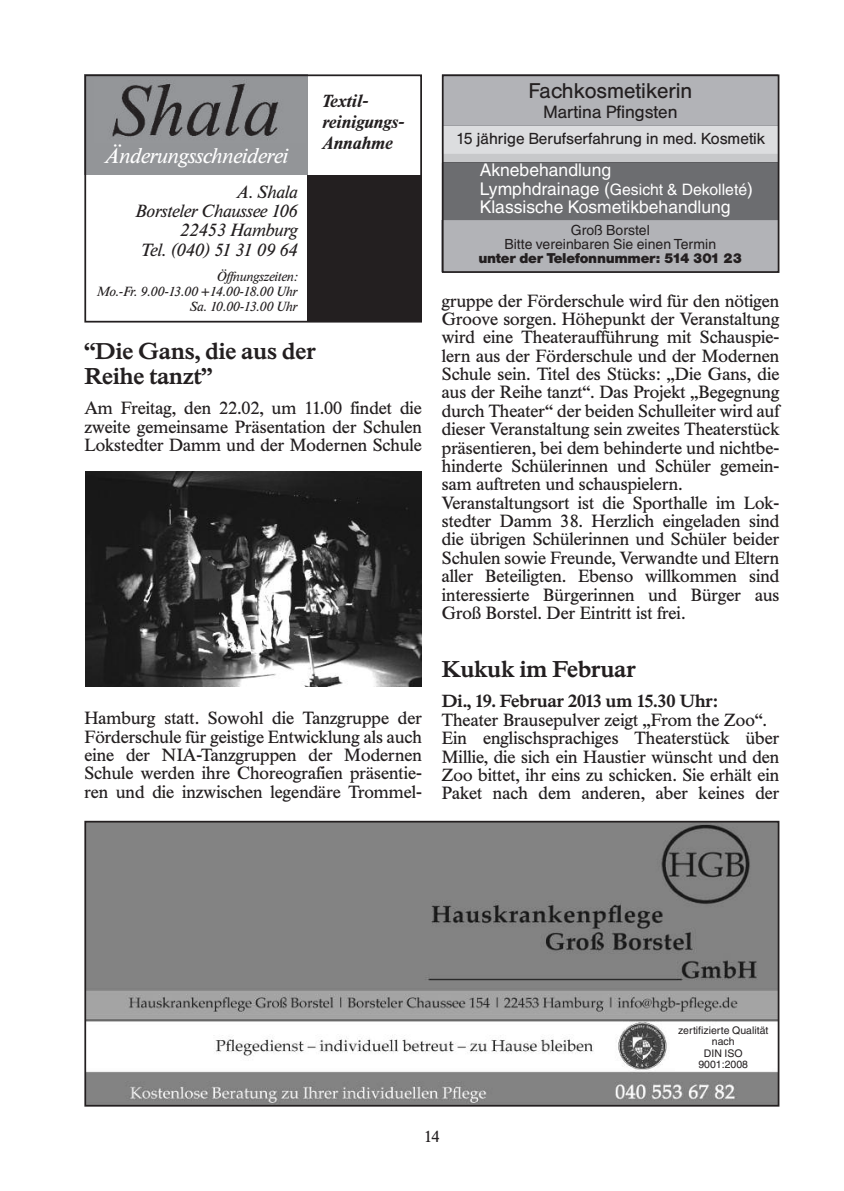
<style>
.page{position:relative;width:844px;height:1191px;background:#fff}
.page>*{position:absolute;margin:0;border:0;box-sizing:border-box;transform-origin:0 0}
.t1{font:600 22.75px/24.5px "Times BQ";color:#231f20}
.t2{font:italic 21px "Times BQ";color:#fff}
.t3{font:21px "Helvetica BQ";color:#231f20}
.t4{font:17.5px/18.4px "Times BQ";color:#231f20;text-align:justify}
.t5{font:italic 17.5px/19.2px "Times BQ";color:#231f20;text-align:right}
.t6{font:17.5px "Helvetica";color:#fff}
.t7{font:600 17.5px "Times BQ";color:#231f20}
.t8{font:italic 700 17.5px/21px "Times BQ";color:#231f20}
.t9{font:17.5px "Helvetica BQ";color:#231f20}
.t10{font:15.75px "Helvetica BQ";color:#231f20}
.t11{font:15.75px "Helvetica";color:#fff}
.t12{font:15.75px "Times BQ";color:#231f20}
.t13{font:14px/14px "Helvetica";color:#231f20;text-align:center}
.t14{font:700 14px "Helvetica BQ";color:#231f20}
.t15{font:italic 13.12px/14.9px "Times BQ";color:#231f20;text-align:right}
.t16{font:10.5px/11.4px "Helvetica";color:#231f20;text-align:center}
.s1{font-size:17.5px}
</style>
<div class="page">
<div style="left:84px;top:74px;width:224px;height:101px;background:#939598"></div>
<img style="left:112px;top:83px;width:167px;height:54px">
<div style="left:308px;top:175px;width:114px;height:146px;background:#231f20"></div>
<div style="left:84px;top:74px;width:338px;height:248px;border:2px solid #231f20"></div>
<img style="left:87px;top:823px;width:689px;height:280px">
<div style="left:84px;top:820px;width:695px;height:286px;border:2px solid #231f20"></div>
<div style="left:674px;top:1026px;width:97px;height:45px;background:#fff"></div>
<div style="left:441px;top:220px;width:336px;height:51px;background:#b2b3b7"></div>
<div style="left:444px;top:163px;width:332px;height:57px;background:#6c6d70"></div>
<div style="left:441px;top:154px;width:336px;height:8px;background:#c7c8ca"></div>
<hr style="left:441px;top:162px;width:336px;height:1px;background:#5d5d60">
<div style="left:444px;top:126px;width:332px;height:28px;background:#dcdddf"></div>
<div style="left:441px;top:74px;width:336px;height:51px;background:#b2b3b7"></div>
<hr style="left:441px;top:125px;width:336px;height:1px;background:#9e9fa3">
<div style="left:441px;top:74px;width:338px;height:199px;border:2px solid #231f20"></div>
<img style="left:86px;top:471px;width:336px;height:215px">
<p class="t2" style="left:104px;top:145px;width:184px">Änderungsschneiderei</p>
<p class="t5" style="left:135px;top:182px;width:163px">A. Shala<br>Borsteler Chaussee 106<br>22453 Hamburg<br>Tel. (040) 51 31 09 64</p>
<p class="t15" style="left:96px;top:269px;width:202px">Öffnungszeiten:<br>Mo.-Fr. 9.00-13.00 +14.00-18.00 Uhr<br>Sa. 10.00-13.00 Uhr</p>
<p class="t8" style="left:321px;top:90px;width:84px">Textil&shy;reinigungs-<br>Annahme</p>
<h1 class="t1" style="left:84px;top:339px;width:233px">“Die Gans, die aus der<br>Reihe tanzt”</h1>
<p class="t4" style="left:84px;top:399px;width:339px">Am Freitag, den 22.02, um 11.00 findet die zweite gemeinsame Präsentation der Schulen Lokstedter Damm und der Modernen Schule</p>
<p class="t4" style="left:84px;top:709px;width:339px">Hamburg statt. Sowohl die Tanzgruppe der Förderschule für geistige Entwicklung als auch eine der NIA-Tanzgruppen der Modernen Schule werden ihre Choreografien präsentie&shy;ren und die inzwischen legendäre Trommel-</p>
<p class="t3" style="left:528px;top:80px;width:165px">Fachkosmetikerin</p>
<p class="t9" style="left:543px;top:102px;width:136px">Martina Pfingsten</p>
<p class="t10" style="left:456px;top:130px;width:310px">15 jährige Berufserfahrung in med. Kosmetik</p>
<p class="t6" style="left:479px;top:164px;width:133px">Aknebehandlung</p>
<p class="t11" style="left:479px;top:183px;width:275px"><span class="s1">Lymphdrainage (</span>Gesicht &amp; Dekolleté<span class="s1">)</span></p>
<p class="t6" style="left:479px;top:200px;width:252px">Klassische Kosmetikbehandlung</p>
<p class="t13" style="left:504px;top:225px;width:213px">Groß Borstel<br>Bitte vereinbaren Sie einen Termin</p>
<p class="t14" style="left:478px;top:251px;width:265px">unter der Telefonnummer: 514 301 23</p>
<p class="t4" style="left:441px;top:291px;width:339px;text-align:left">gruppe der Förderschule wird für den nötigen Groove sorgen. Höhepunkt der Veranstaltung wird eine Theateraufführung mit Schauspie&shy;lern aus der Förderschule und der Modernen Schule sein. Titel des Stücks: „Die Gans, die aus der Reihe tanzt“. Das Projekt „Begegnung durch Theater“ der beiden Schulleiter wird auf dieser Veranstaltung sein zweites Theaterstück präsentieren, bei dem behinderte und nichtbe&shy;hinderte Schülerinnen und Schüler gemein&shy;sam auftreten und schauspielern.<br>Veranstaltungsort ist die Sporthalle im Lok&shy;stedter Damm 38. Herzlich eingeladen sind die übrigen Schülerinnen und Schüler beider Schulen sowie Freunde, Verwandte und Eltern aller Beteiligten. Ebenso willkommen sind interessierte Bürgerinnen und Bürger aus Groß Borstel. Der Eintritt ist frei.</p>
<h1 class="t1" style="left:441px;top:656px;width:195px">Kukuk im Februar</h1>
<p class="t7" style="left:441px;top:692px;width:277px">Di., 19. Februar 2013 um 15.30 Uhr:</p>
<p class="t4" style="left:441px;top:710px;width:339px;text-align:left">Theater Brausepulver zeigt „From the Zoo“.<br>Ein englischsprachiges Theaterstück über Millie, die sich ein Haustier wünscht und den Zoo bittet, ihr eins zu schicken. Sie erhält ein Paket nach dem anderen, aber keines der</p>
<p class="t16" style="left:678px;top:1025px;width:92px">zertifizierte Qualität nach<br>DIN ISO<br>9001:2008</p>
<p class="t12" style="left:424px;top:1127px;width:17px">14</p>
</div>
